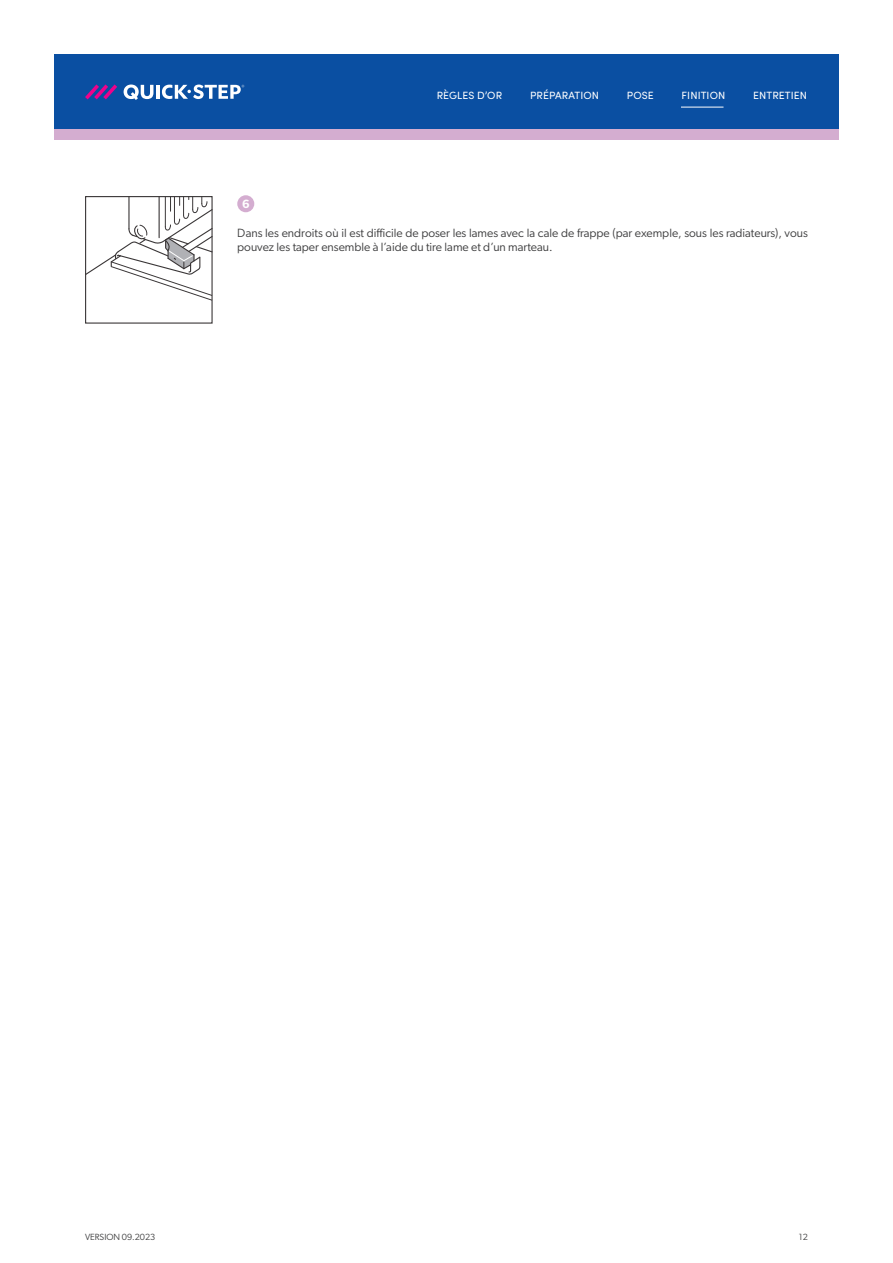
<style>
.page{position:relative;width:893px;height:1263px;background:#fff}
.page>*{position:absolute;margin:0;border:0;box-sizing:border-box;transform-origin:0 0}
.t1{font:12px/14.4px "Gibson";color:#3e3e3f}
.t2{font:600 12px "Gibson";color:#fff}
.t3{font:10.5px "Sofia Pro";letter-spacing:.01em;color:#fff}
.t4{font:9px "Gibson";color:#3e3e3f}
</style>
<div class="page">
<div style="left:54px;top:54px;width:785px;height:75px;background:#0a4fa2"></div>
<div style="left:54px;top:129px;width:785px;height:11px;background:#d4add0"></div>
<svg style="left:85px;top:84px;width:32px;height:15px"></svg>
<svg style="left:124px;top:85px;width:29px;height:15px"></svg>
<hr style="left:156px;top:85px;width:4px;height:14px;background:#fff">
<svg style="left:162px;top:85px;width:82px;height:14px"></svg>
<div style="left:85px;top:196px;width:128px;height:128px;border:1px solid #231f20"></div>
<svg style="left:85px;top:197px;width:128px;height:104px"></svg>
<div style="left:237px;top:195px;width:17px;height:17px;background:#d4add0;border-radius:50%"></div>
<hr style="left:681px;top:107px;width:42px;height:1px;background:#fff">
<p class="t2" style="left:242px;top:196px;width:9px">6</p>
<p class="t3" style="left:437px;top:87px;width:67px">RÈGLES D’OR</p>
<p class="t3" style="left:530px;top:87px;width:71px">PRÉPARATION</p>
<p class="t3" style="left:627px;top:87px;width:28px">POSE</p>
<p class="t3" style="left:682px;top:87px;width:45px">FINITION</p>
<p class="t3" style="left:753px;top:87px;width:56px">ENTRETIEN</p>
<p class="t1" style="left:237px;top:225px;width:572px">Dans les endroits où il est difficile de poser les lames avec la cale de frappe (par exemple, sous les radiateurs), vous pouvez les taper ensemble à l’aide du tire lame et d’un marteau.</p>
<p class="t4" style="left:85px;top:1231px;width:72px">VERSION 09.2023</p>
<p class="t4" style="left:799px;top:1231px;width:10px">12</p>
</div>
